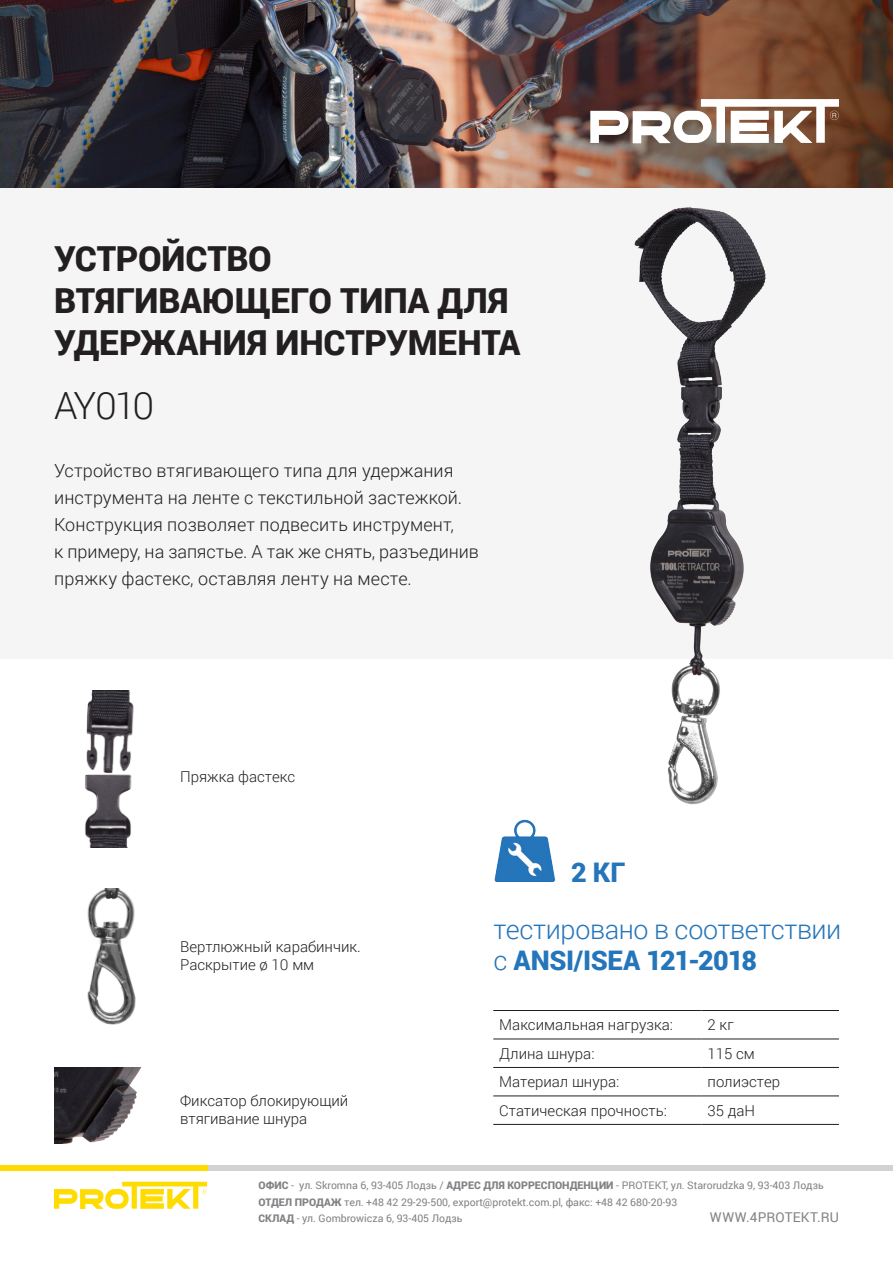
<style>
.page{position:relative;width:893px;height:1263px;background:#fff}
.page>*{position:absolute;margin:0;border:0;box-sizing:border-box;transform-origin:0 0}
.t1{font:300 37.5px "Roboto";letter-spacing:-.07em;color:#231f20}
.t2{font:900 34.5px/42px "Roboto";letter-spacing:-.005em;color:#231f20}
.t3{font:300 27px "Roboto";letter-spacing:-.015em;color:#2575bb}
.t4{font:900 27px "Roboto";letter-spacing:-.02em;color:#2575bb}
.t5{font:300 18px/27px "Roboto";letter-spacing:.005em;color:#231f20}
.t6{font:300 15px/18px "Roboto";color:#231f20}
.t7{font:13.5px "Roboto";letter-spacing:.015em;color:#808285}
.t8{font:10.5px/16.5px "Roboto";color:#808285}
.s1{font-weight:300}
.s2{font-weight:900}
</style>
<div class="page">
<div style="left:0;top:174px;width:893px;height:485px;background:#f5f5f6"></div>
<img style="left:341px;top:0;width:53px;height:187px">
<img style="left:394px;top:0;width:499px;height:187px">
<img style="left:0;top:0;width:341px;height:187px">
<img style="left:87px;top:889px;width:49px;height:136px">
<img style="left:54px;top:1067px;width:88px;height:76px">
<img style="left:634px;top:207px;width:132px;height:598px">
<img style="left:86px;top:690px;width:48px;height:84px">
<img style="left:85px;top:774px;width:47px;height:73px">
<img style="left:494px;top:819px;width:62px;height:63px">
<hr style="left:493px;top:1010px;width:209px;height:1px;background:#231f20">
<hr style="left:702px;top:1010px;width:137px;height:1px;background:#231f20">
<hr style="left:493px;top:1038px;width:209px;height:1px;background:#231f20">
<hr style="left:702px;top:1038px;width:137px;height:1px;background:#231f20">
<hr style="left:493px;top:1067px;width:209px;height:1px;background:#231f20">
<hr style="left:702px;top:1067px;width:137px;height:1px;background:#231f20">
<hr style="left:493px;top:1095px;width:209px;height:1px;background:#231f20">
<hr style="left:702px;top:1095px;width:137px;height:1px;background:#231f20">
<hr style="left:493px;top:1124px;width:209px;height:1px;background:#231f20">
<hr style="left:702px;top:1124px;width:137px;height:1px;background:#231f20">
<div style="left:202px;top:1165px;width:691px;height:6px;background:#d1d2d4"></div>
<div style="left:0;top:1165px;width:207px;height:6px;background:#ffdc01"></div>
<svg style="left:54px;top:1182px;width:153px;height:27px"></svg>
<svg style="left:590px;top:99px;width:249px;height:44px"></svg>
<p class="t2" style="left:54px;top:237px;width:468px">УСТРОЙСТВО<br>ВТЯГИВАЮЩЕГО ТИПА ДЛЯ<br>УДЕРЖАНИЯ ИНСТРУМЕНТА</p>
<p class="t1" style="left:54px;top:380px;width:102px">AY010</p>
<p class="t5" style="left:54px;top:457px;width:426px">Устройство втягивающего типа для удержания инструмента на ленте с текстильной застежкой.<br>Конструкция позволяет подвесить инструмент,<br>к примеру, на запястье. А так же снять, разъединив пряжку фастекс, оставляя ленту на месте.</p>
<p class="t6" style="left:180px;top:768px;width:117px">Пряжка фастекс</p>
<p class="t6" style="left:180px;top:937px;width:182px">Вертлюжный карабинчик.<br>Раскрытие ø 10 мм</p>
<p class="t6" style="left:180px;top:1091px;width:170px">Фиксатор блокирующий втягивание шнура</p>
<p class="t4" style="left:571px;top:853px;width:56px">2 КГ</p>
<p class="t3" style="left:493px;top:910px;width:349px">тестировано в соответствии</p>
<p class="t4" style="left:493px;top:941px;width:265px"><span class="s1">с</span> ANSI/ISEA 121-2018</p>
<p class="t6" style="left:499px;top:1016px;width:175px">Максимальная нагрузка:</p>
<p class="t6" style="left:708px;top:1016px;width:28px">2 кг</p>
<p class="t6" style="left:499px;top:1044px;width:97px">Длина шнура:</p>
<p class="t6" style="left:708px;top:1044px;width:49px">115 см</p>
<p class="t6" style="left:499px;top:1072px;width:122px">Материал шнура:</p>
<p class="t6" style="left:708px;top:1072px;width:74px">полиэстер</p>
<p class="t6" style="left:499px;top:1101px;width:169px">Статическая прочность:</p>
<p class="t6" style="left:708px;top:1101px;width:49px">35 даН</p>
<p class="t8" style="left:259px;top:1177px;width:567px"><span class="s2">ОФИС</span> - ул. Skromna 6, 93-405 Лодзь / <span class="s2">АДРЕС ДЛЯ КОРРЕСПОНДЕНЦИИ</span> - PROTEKT, ул. Starorudzka 9, 93-403 Лодзь<br><span class="s2">ОТДЕЛ ПРОДАЖ</span> тел. +48 42 29-29-500, export@protekt.com.pl, факс: +48 42 680-20-93<br><span class="s2">СКЛАД</span> - ул. Gombrowicza 6, 93-405 Лодзь</p>
<p class="t7" style="left:710px;top:1208px;width:130px">WWW.4PROTEKT.RU</p>
</div>
